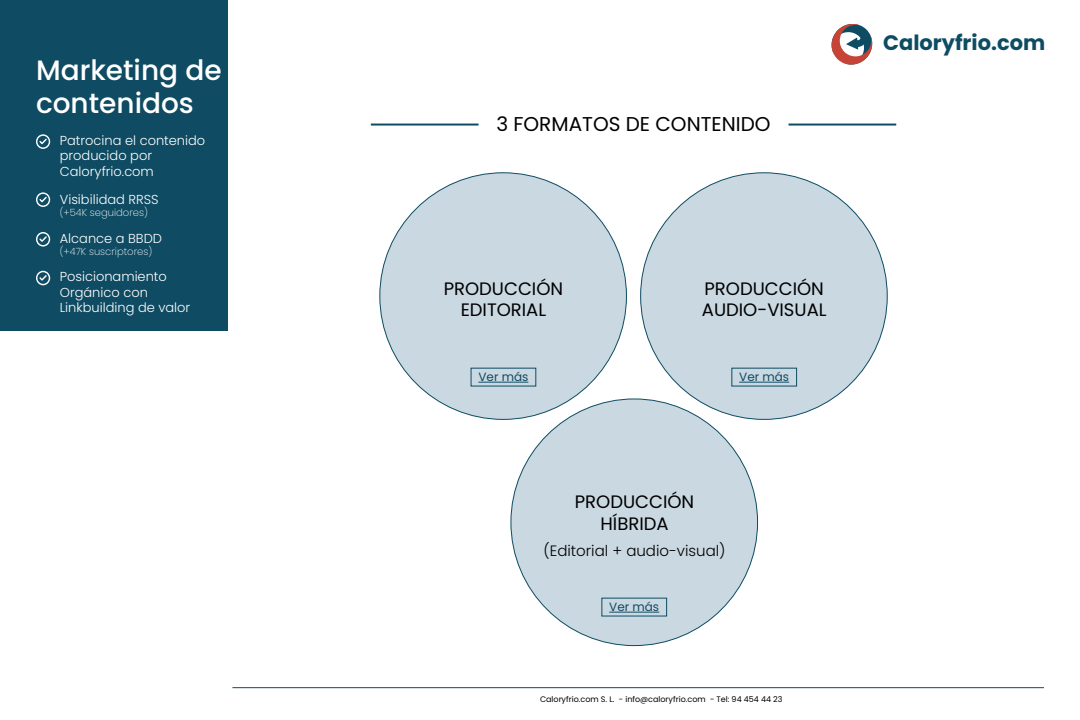
<style>
.page{position:relative;width:1080px;height:720px;background:#fff}
.page>*{position:absolute;margin:0;border:0;box-sizing:border-box;transform-origin:0 0}
.t1{font:500 28px/33.6px "Poppins";color:#fff}
.t2{font:700 20.9px "Poppins";color:#0d4c62}
.t3{font:20px "Poppins";color:#000}
.t4{font:18px/21.6px "Poppins";color:#000;text-align:center}
.t5{font:300 15px "Poppins";color:#000}
.t6{font:300 13px/15.6px "Poppins";color:#fff}
.t7{font:12px "Poppins";color:#0f4b62}
.t8{font:200 10px "Poppins";color:#fff}
.t9{font:8px "Poppins";color:#000}
</style>
<div class="page">
<hr style="left:232px;top:687px;width:812px;height:1px;background:#0f4b62">
<svg style="left:831px;top:24px;width:42px;height:41px"></svg>
<div style="left:0;top:0;width:227px;height:330px;background:#0f4b62"></div>
<svg style="left:36px;top:134px;width:14px;height:15px"></svg>
<svg style="left:36px;top:271px;width:14px;height:14px"></svg>
<svg style="left:36px;top:192px;width:14px;height:15px"></svg>
<svg style="left:36px;top:232px;width:14px;height:15px"></svg>
<div style="left:380px;top:173px;width:246px;height:246px;background:#cad8e2;border-radius:50%"></div>
<div style="left:641px;top:173px;width:246px;height:246px;background:#cad8e2;border-radius:50%"></div>
<div style="left:511px;top:399px;width:247px;height:247px;background:#cad8e2;border-radius:50%"></div>
<hr style="left:478px;top:382px;width:50px;height:1px;background:#0f4b62">
<hr style="left:609px;top:612px;width:50px;height:1px;background:#0f4b62">
<hr style="left:739px;top:382px;width:50px;height:1px;background:#0f4b62">
<hr style="left:789px;top:124px;width:107px;height:2px;background:#0d4c62">
<hr style="left:371px;top:124px;width:108px;height:2px;background:#0d4c62">
<h1 class="t1" style="left:36px;top:53px;width:187px">Marketing de contenidos</h1>
<p class="t6" style="left:60px;top:132px;width:147px">Patrocina el contenido producido por<br>Caloryfrio.com</p>
<p class="t6" style="left:60px;top:191px;width:100px">Visibilidad RRSS</p>
<p class="t8" style="left:60px;top:206px;width:90px">(+54K seguidores)</p>
<p class="t6" style="left:60px;top:231px;width:104px">Alcance a BBDD</p>
<p class="t8" style="left:60px;top:246px;width:94px">(+47K suscriptores)</p>
<p class="t6" style="left:60px;top:269px;width:132px">Posicionamiento<br>Orgánico con<br>Linkbuilding de valor</p>
<h3 class="t3" style="left:496px;top:112px;width:276px">3 FORMATOS DE CONTENIDO</h3>
<h2 class="t2" style="left:883px;top:31px;width:164px">Caloryfrio.com</h2>
<h3 class="t4" style="left:444px;top:278px;width:121px">PRODUCCIÓN<br>EDITORIAL</h3>
<h3 class="t4" style="left:702px;top:278px;width:126px;text-align:left">PRODUCCIÓN<br>AUDIO-VISUAL</h3>
<p class="t7" style="left:478px;top:370px;width:51px">Ver más</p>
<p class="t7" style="left:739px;top:370px;width:51px">Ver más</p>
<h3 class="t4" style="left:575px;top:491px;width:121px">PRODUCCIÓN<br>HÍBRIDA</h3>
<p class="t5" style="left:543px;top:542px;width:184px">(Editorial + audio-visual)</p>
<p class="t7" style="left:609px;top:600px;width:51px">Ver más</p>
<p class="t9" style="left:540px;top:694px;width:244px">Caloryfrio.com S. L. - info@caloryfrio.com - Tel: 94 454 44 23</p>
</div>
